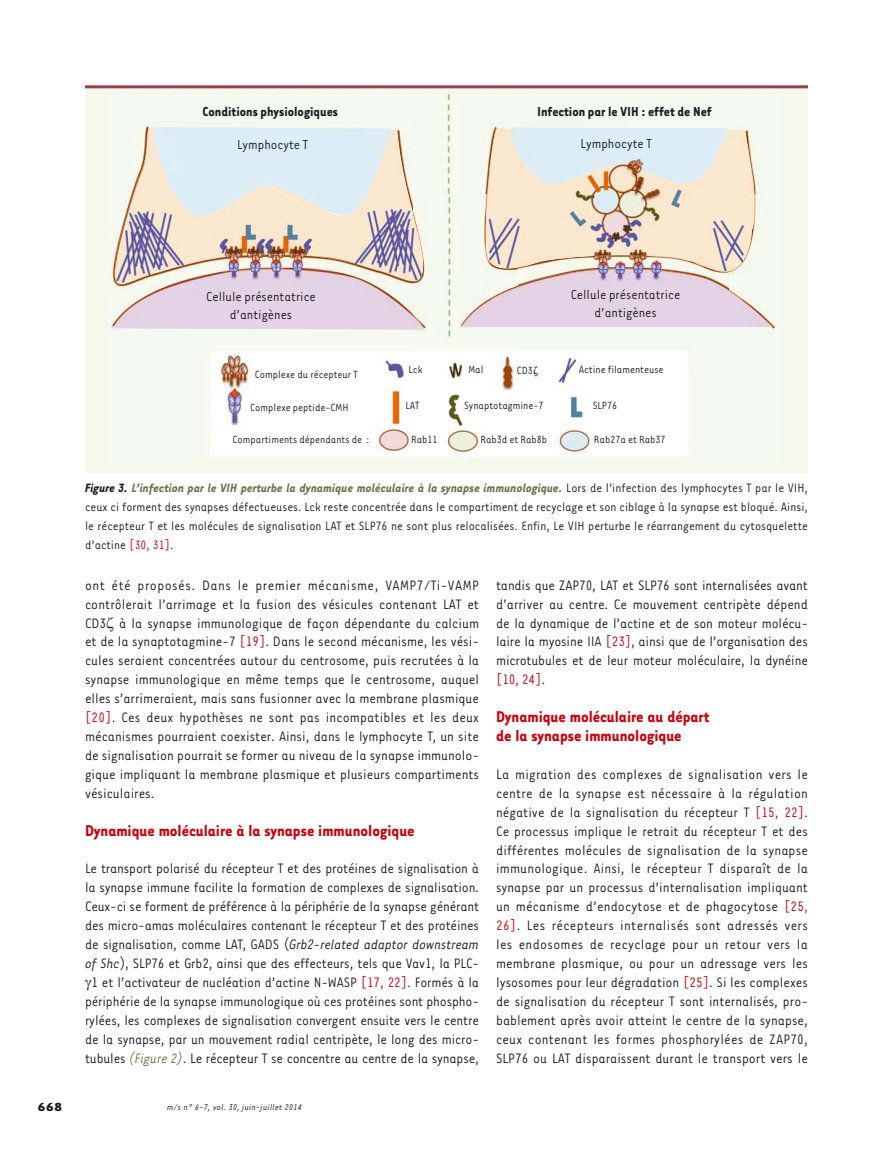
<style>
.page{position:relative;width:893px;height:1149px;background:#fff}
.page>*{position:absolute;margin:0;border:0;box-sizing:border-box;transform-origin:0 0}
.t1{font:700 18px/18.9px "Tarzana Narrow";color:#cb000d}
.t2{font:15.75px/18.9px "Tarzana Narrow";letter-spacing:-.01em;color:#1b1c20;text-align:justify}
.t3{font:15px/18px "Tarzana Narrow";color:#1b1c20;text-align:center}
.t4{font:700 15px "Tarzana Narrow";color:#1b1c20}
.t5{font:13.95px/18.9px "Tarzana Narrow";color:#1b1c20;text-align:justify}
.t6{font:700 13.5px "Tarzana Wide";color:#1b1c20}
.t7{font:12px "Tarzana Narrow";color:#1b1c20}
.t8{font:italic 9.75px "Tarzana Narrow";letter-spacing:.025em;color:#1b1c20}
.s1{font-family:"Mathematical Pi One"}
.s2{font-weight:700;font-style:italic}
.s3{font-weight:700;font-style:italic;color:#6d7451}
.s4{color:#cb000d}
.s5{font-style:italic}
.s6{font-style:italic;color:#6d7451}
</style>
<div class="page">
<div style="left:85px;top:86px;width:723px;height:386px;background:#f5f9ed"></div>
<img style="left:116px;top:123px;width:298px;height:334px">
<img style="left:447px;top:93px;width:276px;height:101px">
<img style="left:414px;top:195px;width:105px;height:262px">
<div style="left:519px;top:350px;width:169px;height:107px;background:#fff"></div>
<img style="left:111px;top:285px;width:314px;height:44px">
<img style="left:483px;top:128px;width:273px;height:140px">
<img style="left:461px;top:268px;width:312px;height:59px">
<img style="left:111px;top:128px;width:318px;height:157px">
<hr style="left:85px;top:85px;width:723px;height:3px;background:#983f4a">
<p class="t4" style="left:202px;top:105px;width:137px">Conditions physiologiques</p>
<p class="t3" style="left:237px;top:137px;width:73px">Lymphocyte T</p>
<p class="t4" style="left:537px;top:105px;width:176px">Infection par le VIH : effet de Nef</p>
<p class="t3" style="left:580px;top:135px;width:73px">Lymphocyte T</p>
<p class="t3" style="left:206px;top:288px;width:111px">Cellule présentatrice d’antigènes</p>
<p class="t7" style="left:255px;top:369px;width:104px">Complexe du récepteur T</p>
<p class="t7" style="left:250px;top:402px;width:100px">Complexe peptide-CMH</p>
<p class="t7" style="left:233px;top:434px;width:138px">Compartiments dépendants de :</p>
<p class="t7" style="left:409px;top:365px;width:15px">Lck</p>
<p class="t7" style="left:405px;top:401px;width:16px">LAT</p>
<p class="t7" style="left:411px;top:434px;width:28px">Rab11</p>
<p class="t3" style="left:571px;top:287px;width:111px">Cellule présentatrice d’antigènes</p>
<p class="t7" style="left:468px;top:365px;width:17px">Mal</p>
<p class="t7" style="left:517px;top:366px;width:23px">CD3<span class="s1">-</span></p>
<p class="t7" style="left:579px;top:365px;width:86px">Actine filamenteuse</p>
<p class="t7" style="left:464px;top:401px;width:81px">Synaptotagmine-7</p>
<p class="t7" style="left:593px;top:401px;width:26px">SLP76</p>
<p class="t7" style="left:480px;top:434px;width:68px">Rab3d et Rab8b</p>
<p class="t7" style="left:594px;top:434px;width:73px">Rab27a et Rab37</p>
<p class="t5" style="left:85px;top:479px;width:724px"><span class="s2">Figure 3.</span> <span class="s3">L’infection par le VIH perturbe la dynamique moléculaire à la synapse immunologique.</span> Lors de l’infection des lymphocytes T par le VIH, ceux ci forment des synapses défectueuses. Lck reste concentrée dans le compartiment de recyclage et son ciblage à la synapse est bloqué. Ainsi, le récepteur T et les molécules de signalisation LAT et SLP76 ne sont plus relocalisées. Enfin, Le VIH perturbe le réarrangement du cytosquelette d’actine <span class="s4">[30, 31]</span>.</p>
<p class="t2" style="left:85px;top:576px;width:396px">ont été proposés. Dans le premier mécanisme, VAMP7/Ti-VAMP contrôlerait l’arrimage et la fusion des vésicules contenant LAT et CD3 à la synapse immunologique de façon dépendante du calcium et de la synaptotagmine-7 <span class="s4">[19]</span>. Dans le second mécanisme, les vési&shy;cules seraient concentrées autour du centrosome, puis recrutées à la synapse immunologique en même temps que le centrosome, auquel elles s’arrimeraient, mais sans fusionner avec la membrane plasmique <span class="s4">[20]</span>. Ces deux hypothèses ne sont pas incompatibles et les deux mécanismes pourraient coexister. Ainsi, dans le lymphocyte T, un site de signalisation pourrait se former au niveau de la synapse immunolo&shy;gique impliquant la membrane plasmique et plusieurs compartiments vésiculaires.</p>
<p class="t1" style="left:85px;top:821px;width:331px">Dynamique moléculaire à la synapse immunologique</p>
<p class="t2" style="left:85px;top:859px;width:396px;text-align:center">Le transport polarisé du récepteur T et des protéines de signalisation à la synapse immune facilite la formation de complexes de signalisation.<br>Ceux-ci se forment de préférence à la périphérie de la synapse générant des micro-amas moléculaires contenant le récepteur T et des protéines de signalisation, comme LAT, GADS (<span class="s5">Grb2-related adaptor downstream of Shc</span>), SLP76 et Grb2, ainsi que des effecteurs, tels que Vav1, la PLC-1 et l’activateur de nucléation d’actine N-WASP <span class="s4">[17, 22]</span>. Formés à la périphérie de la synapse immunologique où ces protéines sont phospho&shy;rylées, les complexes de signalisation convergent ensuite vers le centre de la synapse, par un mouvement radial centripète, le long des micro&shy;tubules <span class="s6">(Figure 2)</span>. Le récepteur T se concentre au centre de la synapse,</p>
<p class="t6" style="left:38px;top:1100px;width:26px">668</p>
<p class="t8" style="left:167px;top:1102px;width:136px">m/s n° 6-7, vol. 30, juin-juillet 2014</p>
<p class="t2" style="left:496px;top:576px;width:313px">tandis que ZAP70, LAT et SLP76 sont internalisées avant d’arriver au centre. Ce mouvement centripète dépend de la dynamique de l’actine et de son moteur molécu&shy;laire la myosine IIA <span class="s4">[23]</span>, ainsi que de l’organisation des microtubules et de leur moteur moléculaire, la dynéine <span class="s4">[10, 24]</span>.</p>
<p class="t1" style="left:496px;top:708px;width:215px">Dynamique moléculaire au départ de la synapse immunologique</p>
<p class="t2" style="left:496px;top:765px;width:313px">La migration des complexes de signalisation vers le centre de la synapse est nécessaire à la régulation négative de la signalisation du récepteur T <span class="s4">[15, 22]</span>.<br>Ce processus implique le retrait du récepteur T et des différentes molécules de signalisation de la synapse immunologique. Ainsi, le récepteur T disparaît de la synapse par un processus d’internalisation impliquant un mécanisme d’endocytose et de phagocytose <span class="s4">[25, 26]</span>. Les récepteurs internalisés sont adressés vers les endosomes de recyclage pour un retour vers la membrane plasmique, ou pour un adressage vers les lysosomes pour leur dégradation <span class="s4">[25]</span>. Si les complexes de signalisation du récepteur T sont internalisés, pro&shy;bablement après avoir atteint le centre de la synapse, ceux contenant les formes phosphorylées de ZAP70, SLP76 ou LAT disparaissent durant le transport vers le</p>
</div>
